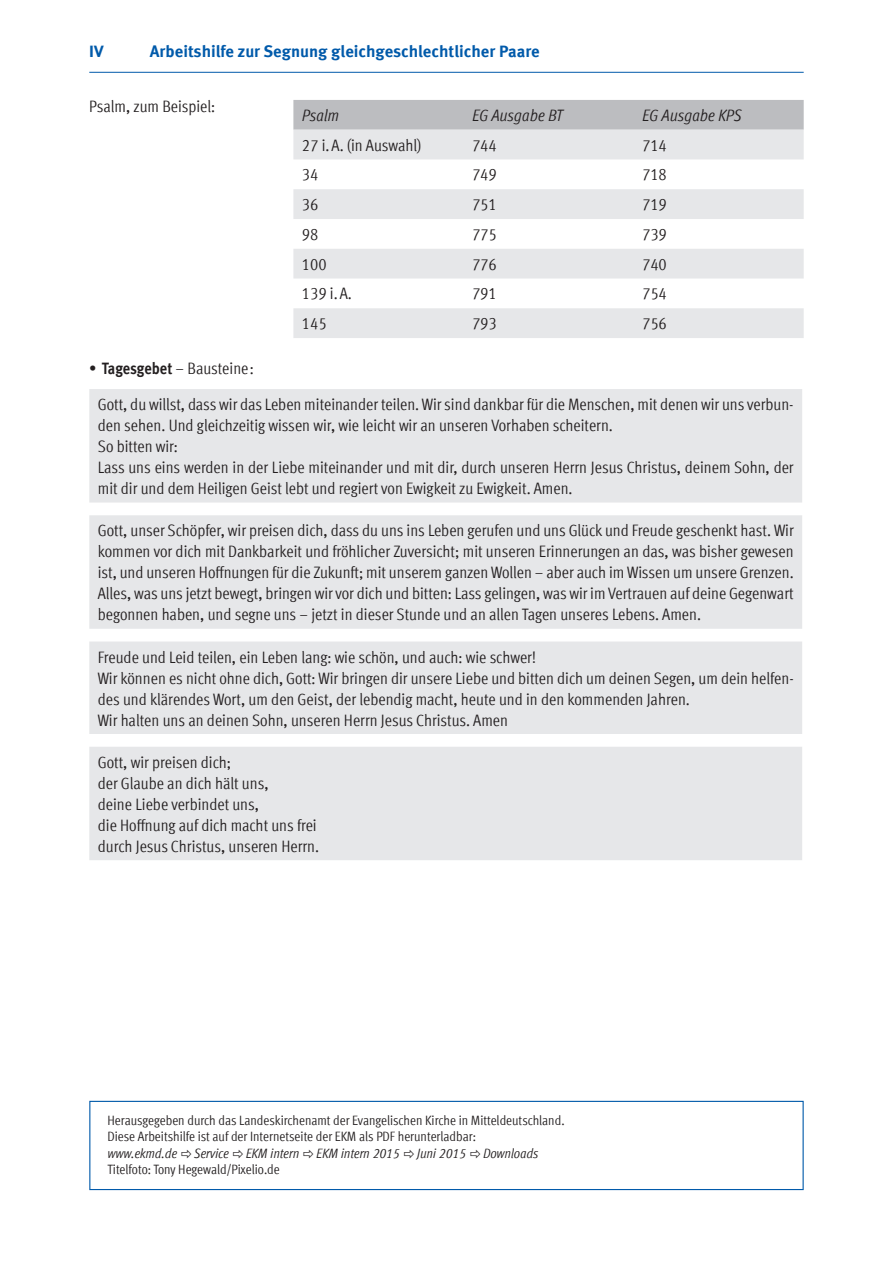
<style>
.page{position:relative;width:893px;height:1263px;background:#fff}
.page>*{position:absolute;margin:0;border:0;box-sizing:border-box;transform-origin:0 0}
.t1{font:condensed 16.5px/21px "Meta Offc";color:#231f20}
.t2{font:700 16.5px "Meta Offc";color:#015aaa}
.t3{font:italic condensed 16.5px "Meta Offc";color:#231f20}
.t4{font:condensed 13.5px/16.5px "Meta Offc";color:#231f20}
.t5{font:italic condensed 13.5px "Meta Offc";color:#231f20}
.s1{font-weight:700}
</style>
<div class="page">
<hr style="left:89px;top:72px;width:715px;height:1px;background:#015aaa">
<div style="left:293px;top:100px;width:511px;height:30px;background:#bcbdc0"></div>
<svg style="left:293px;top:130px;width:511px;height:208px;fill:#e6e7e9"></svg>
<svg style="left:89px;top:389px;width:713px;height:471px;background:#e8e8ea"></svg>
<div style="left:89px;top:1101px;width:715px;height:89px;border:1px solid #015aaa"></div>
<p class="t2" style="left:89px;top:42px;width:16px">IV</p>
<p class="t2" style="left:150px;top:42px;width:391px">Arbeitshilfe zur Segnung gleichgeschlechtlicher Paare</p>
<p class="t1" style="left:89px;top:96px;width:127px">Psalm, zum Beispiel:</p>
<p class="t3" style="left:302px;top:106px;width:39px">Psalm</p>
<p class="t3" style="left:472px;top:106px;width:92px">EG Ausgabe BT</p>
<p class="t3" style="left:642px;top:106px;width:101px">EG Ausgabe KPS</p>
<p class="t1" style="left:302px;top:135px;width:121px">27 i.A. (in Auswahl)</p>
<p class="t1" style="left:472px;top:135px;width:26px">744</p>
<p class="t1" style="left:642px;top:135px;width:26px">714</p>
<p class="t1" style="left:302px;top:164px;width:18px">34</p>
<p class="t1" style="left:472px;top:164px;width:26px">749</p>
<p class="t1" style="left:642px;top:164px;width:26px">718</p>
<p class="t1" style="left:302px;top:194px;width:18px">36</p>
<p class="t1" style="left:472px;top:194px;width:26px">751</p>
<p class="t1" style="left:642px;top:194px;width:26px">719</p>
<p class="t1" style="left:302px;top:224px;width:18px">98</p>
<p class="t1" style="left:472px;top:224px;width:26px">775</p>
<p class="t1" style="left:642px;top:224px;width:26px">739</p>
<p class="t1" style="left:302px;top:254px;width:26px">100</p>
<p class="t1" style="left:472px;top:254px;width:26px">776</p>
<p class="t1" style="left:642px;top:254px;width:26px">740</p>
<p class="t1" style="left:302px;top:283px;width:52px">139 i.A.</p>
<p class="t1" style="left:472px;top:283px;width:26px">791</p>
<p class="t1" style="left:642px;top:283px;width:26px">754</p>
<p class="t1" style="left:302px;top:313px;width:26px">145</p>
<p class="t1" style="left:472px;top:313px;width:26px">793</p>
<p class="t1" style="left:642px;top:313px;width:26px">756</p>
<p class="t1" style="left:98px;top:351px;width:697px;line-height:36px;text-indent:-8px"><span class="s1">• Tagesgebet</span> – Bausteine:<br>Gott, du willst, dass wir das Leben miteinander teilen. Wir sind dankbar für die Menschen, mit denen wir uns verbun-</p>
<p class="t1" style="left:98px;top:415px;width:697px">den sehen. Und gleichzeitig wissen wir, wie leicht wir an unseren Vorhaben scheitern.<br>So bitten wir:<br>Lass uns eins werden in der Liebe miteinander und mit dir, durch unseren Herrn Jesus Christus, deinem Sohn, der mit dir und dem Heiligen Geist lebt und regiert von Ewigkeit zu Ewigkeit. Amen.</p>
<p class="t1" style="left:98px;top:520px;width:698px;text-align:justify">Gott, unser Schöpfer, wir preisen dich, dass du uns ins Leben gerufen und uns Glück und Freude geschenkt hast. Wir kommen vor dich mit Dankbarkeit und fröhlicher Zuversicht; mit unseren Erinnerungen an das, was bisher gewesen ist, und unseren Hoffnungen für die Zukunft; mit unserem ganzen Wollen – aber auch im Wissen um unsere Grenzen.<br>Alles, was uns jetzt bewegt, bringen wir vor dich und bitten: Lass gelingen, was wir im Vertrauen auf deine Gegenwart begonnen haben, und segne uns – jetzt in dieser Stunde und an allen Tagen unseres Lebens. Amen.</p>
<p class="t1" style="left:98px;top:646px;width:697px">Freude und Leid teilen, ein Leben lang: wie schön, und auch: wie schwer!<br>Wir können es nicht ohne dich, Gott: Wir bringen dir unsere Liebe und bitten dich um deinen Segen, um dein helfen&shy;des und klärendes Wort, um den Geist, der lebendig macht, heute und in den kommenden Jahren.<br>Wir halten uns an deinen Sohn, unseren Herrn Jesus Christus. Amen</p>
<p class="t1" style="left:98px;top:752px;width:223px">Gott, wir preisen dich;<br>der Glaube an dich hält uns,<br>deine Liebe verbindet uns,<br>die Hoffnung auf dich macht uns frei durch Jesus Christus, unseren Herrn.</p>
<p class="t4" style="left:107px;top:1112px;width:459px">Herausgegeben durch das Landeskirchenamt der Evangelischen Kirche in Mitteldeutschland.<br>Diese Arbeitshilfe ist auf der Internetseite der EKM als PDF herunterladbar:</p>
<p class="t5" style="left:107px;top:1145px;width:123px">www.ekmd.de Service</p>
<p class="t5" style="left:246px;top:1145px;width:55px">EKM intern</p>
<p class="t5" style="left:316px;top:1145px;width:85px">EKM intern 2015</p>
<p class="t5" style="left:417px;top:1145px;width:51px">Juni 2015</p>
<p class="t5" style="left:483px;top:1145px;width:57px">Downloads</p>
<p class="t4" style="left:107px;top:1161px;width:174px">Titelfoto: Tony Hegewald/Pixelio.de</p>
</div>
